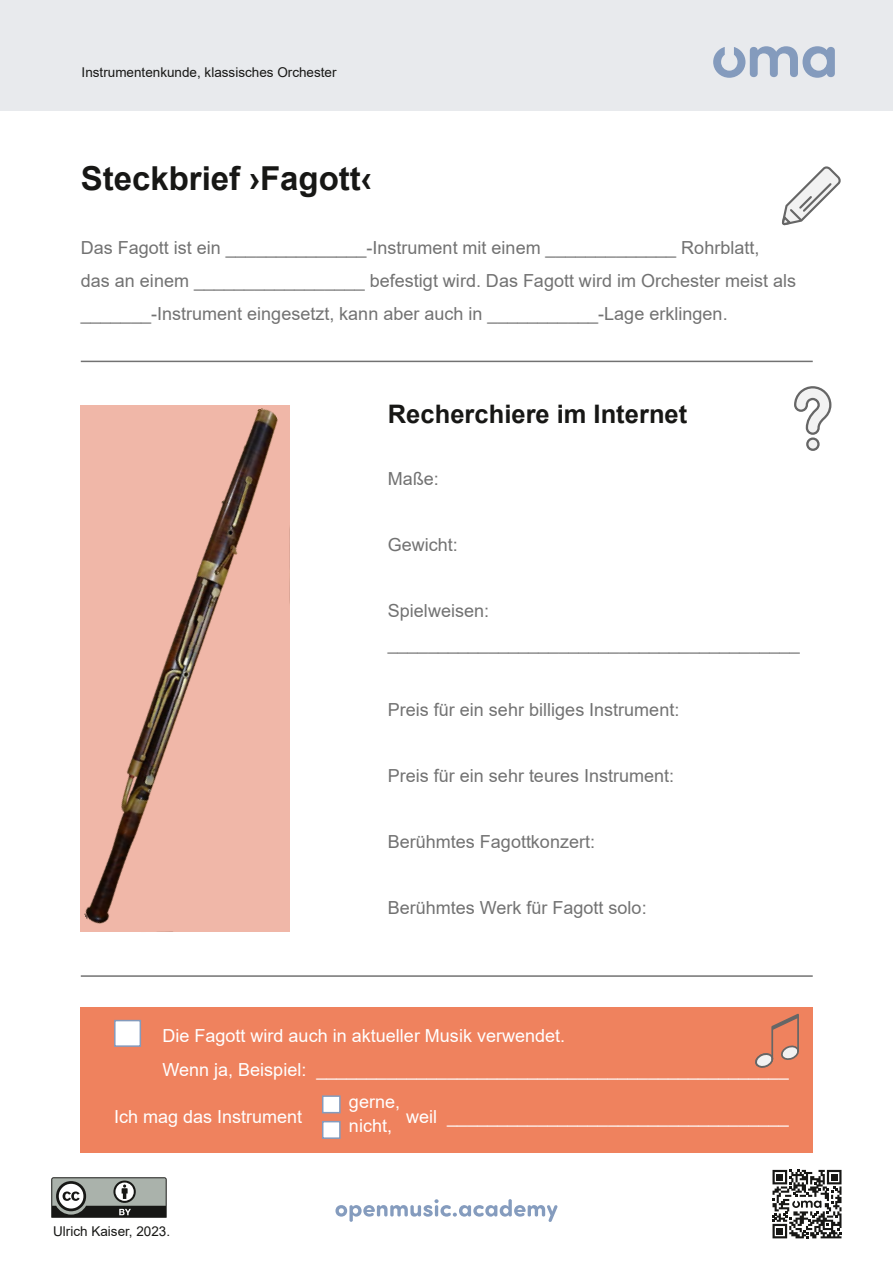
<style>
.page{position:relative;width:893px;height:1263px;background:#fff}
.page>*{position:absolute;margin:0;border:0;box-sizing:border-box;transform-origin:0 0}
.t1{font:700 33px "Arial";color:#171715}
.t2{font:700 25.5px "Arial";color:#171715}
.t3{font:18px/33px "Arial";color:#727272}
.t4{font:18px/34px "Arial";color:#fff}
.t5{font:13.5px "Arial";color:#171715}
</style>
<div class="page">
<div style="left:0;top:0;width:893px;height:111px;background:#e8eaed"></div>
<svg style="left:713px;top:46px;width:122px;height:32px"></svg>
<svg style="left:335px;top:1199px;width:222px;height:23px"></svg>
<svg style="left:772px;top:1170px;width:69px;height:68px"></svg>
<svg style="left:51px;top:1177px;width:116px;height:41px;background:#7d817d"></svg>
<hr style="left:81px;top:361px;width:732px;height:1px;background:#727272">
<img style="left:80px;top:405px;width:210px;height:526px">
<hr style="left:81px;top:975px;width:732px;height:2px;background:#727272">
<svg style="left:794px;top:386px;width:37px;height:49px"></svg>
<svg style="left:807px;top:439px;width:11px;height:11px"></svg>
<div style="left:806px;top:437px;width:14px;height:14px;border:2px solid #666;border-radius:50%"></div>
<svg style="left:782px;top:166px;width:59px;height:59px"></svg>
<svg style="left:141px;top:507px;width:149px;height:425px;background:#dca899"></svg>
<div style="left:80px;top:1007px;width:733px;height:145px;background:#ef825e"></div>
<svg style="left:755px;top:1014px;width:44px;height:54px"></svg>
<div style="left:115px;top:1020px;width:25px;height:26px;background:#fff"></div>
<div style="left:114px;top:1020px;width:27px;height:27px;border:2px solid #849bbd"></div>
<div style="left:323px;top:1096px;width:17px;height:17px;background:#fff"></div>
<div style="left:322px;top:1095px;width:19px;height:18px;border:2px solid #849bbd"></div>
<div style="left:323px;top:1122px;width:17px;height:16px;background:#fff"></div>
<div style="left:322px;top:1121px;width:19px;height:18px;border:2px solid #849bbd"></div>
<p class="t5" style="left:82px;top:65px;width:257px">Instrumentenkunde, klassisches Orchester</p>
<h1 class="t1" style="left:81px;top:161px;width:292px">Steckbrief ›Fagott‹</h1>
<p class="t3" style="left:81px;top:232px;width:717px">Das Fagott ist ein ______________-Instrument mit einem _____________ Rohrblatt,<br>das an einem _________________ befestigt wird. Das Fagott wird im Orchester meist als _______-Instrument eingesetzt, kann aber auch in ___________-Lage erklingen.</p>
<h2 class="t2" style="left:388px;top:400px;width:301px">Recherchiere im Internet</h2>
<p class="t3" style="left:388px;top:462px;width:53px">Maße:</p>
<p class="t3" style="left:388px;top:528px;width:72px">Gewicht:</p>
<p class="t3" style="left:388px;top:594px;width:414px">Spielweisen: _________________________________________</p>
<p class="t3" style="left:388px;top:693px;width:293px">Preis für ein sehr billiges Instrument:</p>
<p class="t3" style="left:388px;top:759px;width:288px">Preis für ein sehr teures Instrument:</p>
<p class="t3" style="left:388px;top:825px;width:209px">Berühmtes Fagottkonzert:</p>
<p class="t3" style="left:388px;top:891px;width:260px">Berühmtes Werk für Fagott solo:</p>
<p class="t4" style="left:162px;top:1018px;width:628px">Die Fagott wird auch in aktueller Musik verwendet.<br>Wenn ja, Beispiel: _______________________________________________</p>
<p class="t4" style="left:114px;top:1099px;width:190px">Ich mag das Instrument</p>
<p class="t4" style="left:406px;top:1099px;width:384px">weil __________________________________</p>
<p class="t4" style="left:349px;top:1090px;width:53px;line-height:24px">gerne, nicht,</p>
<p class="t5" style="left:53px;top:1223px;width:119px">Ulrich Kaiser, 2023.</p>
</div>
